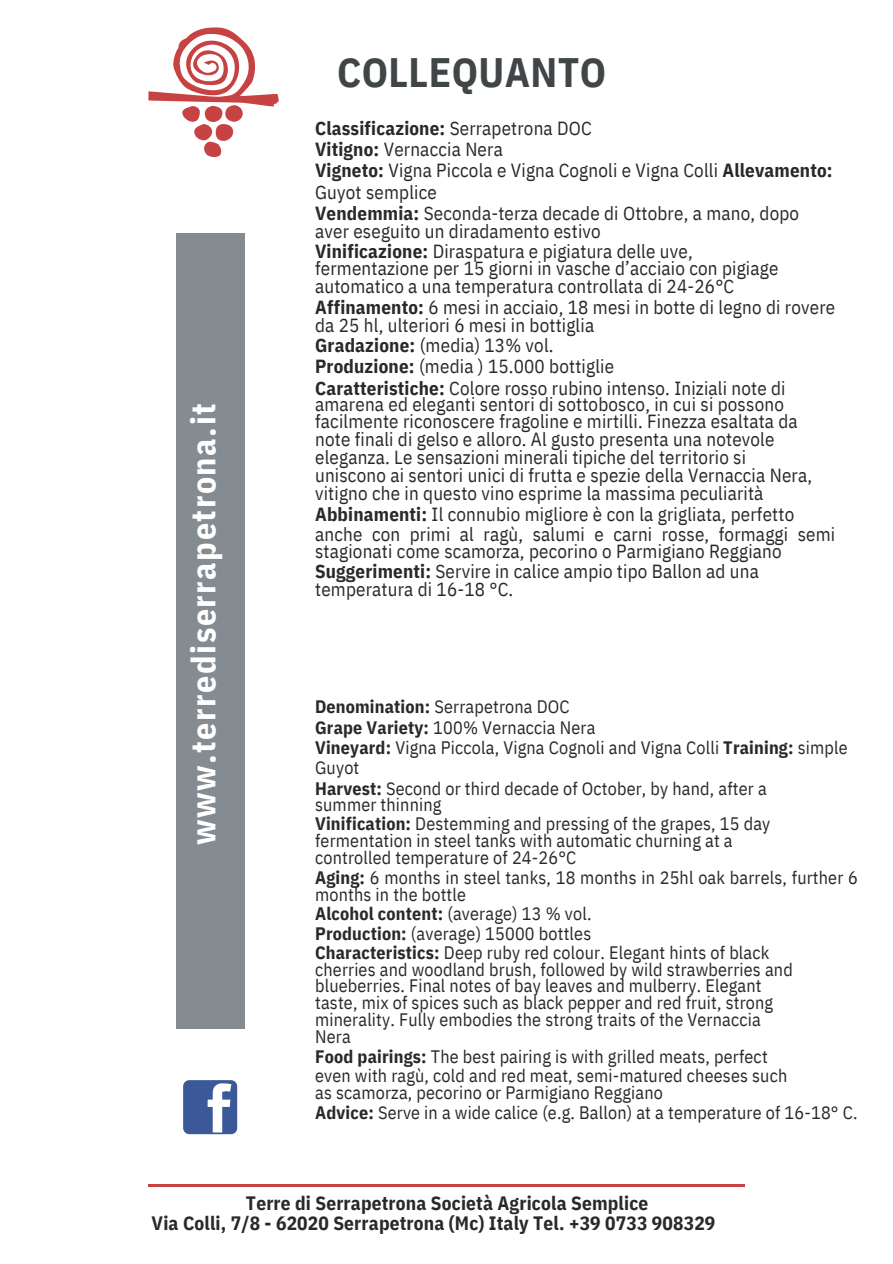
<style>
.page{position:relative;width:893px;height:1264px;background:#fff}
.page>*{position:absolute;margin:0;border:0;box-sizing:border-box;transform-origin:0 0}
.t1{font:700 41.1px "IBM Plex Sans Cond";letter-spacing:.01em;color:#404547}
.t2{font:700 33.9px "IBM Plex Sans Cond";letter-spacing:.045em;color:#fff}
.t3{font:700 19.35px "IBM Plex Sans Cond";letter-spacing:.01em;color:#292929}
.t4{font:18.9px/21.3px "IBM Plex Sans Cond";letter-spacing:.01em;color:#292929}
.t5{font:700 18.9px "IBM Plex Sans Cond";letter-spacing:.01em;color:#292929}
.t6{font:18px/20.2px "IBM Plex Sans Cond";letter-spacing:.01em;color:#292929}
.s1{font-weight:400}
.s2{font-weight:700}
</style>
<div class="page">
<hr style="left:148px;top:1184px;width:596px;height:3px;background:#c74242">
<div style="left:176px;top:233px;width:68px;height:795px;background:#858c91"></div>
<div style="left:183px;top:1080px;width:54px;height:54px;background:#3b5999;border-radius:6px"></div>
<svg style="left:208px;top:1083px;width:23px;height:49px"></svg>
<svg style="left:148px;top:27px;width:131px;height:130px"></svg>
<p class="t2" style="left:181px;top:845px;width:443px;rotate:-90deg">www.terrediserrapetrona.it</p>
<p class="t1" style="left:337px;top:45px;width:270px">COLLEQUANTO</p>
<p class="t5" style="left:315px;top:115px;width:278px">Classificazione: <span class="s1">Serrapetrona DOC</span></p>
<p class="t4" style="left:315px;top:138px;width:189px"><span class="s2">Vitigno:</span> Vernaccia Nera</p>
<p class="t4" style="left:315px;top:160px;width:519px"><span class="s2">Vigneto:</span> Vigna Piccola e Vigna Cognoli e Vigna Colli <span class="s2">Allevamento:<br></span>Guyot semplice</p>
<p class="t4" style="left:315px;top:202px;width:485px"><span class="s2">Vendemmia:</span> Seconda-terza decade di Ottobre, a mano, dopo</p>
<p class="t4" style="left:315px;top:220px;width:287px">aver eseguito un diradamento estivo</p>
<p class="t4" style="left:315px;top:240px;width:379px"><span class="s2">Vinificazione:</span> Diraspatura e pigiatura delle uve,</p>
<p class="t4" style="left:315px;top:257px;width:465px">fermentazione per 15 giorni in vasche d’acciaio con pigiage</p>
<p class="t4" style="left:315px;top:275px;width:420px">automatico a una temperatura controllata di 24-26°C</p>
<p class="t4" style="left:315px;top:298px;width:521px;line-height:17.9px"><span class="s2">Affinamento:</span> 6 mesi in acciaio, 18 mesi in botte di legno di rovere da 25 hl, ulteriori 6 mesi in bottiglia</p>
<p class="t4" style="left:315px;top:334px;width:240px"><span class="s2">Gradazione:</span> (media) 13% vol.</p>
<p class="t4" style="left:315px;top:355px;width:300px"><span class="s2">Produzione:</span> (media ) 15.000 bottiglie</p>
<p class="t4" style="left:315px;top:377px;width:472px"><span class="s2">Caratteristiche:</span> Colore rosso rubino intenso. Iniziali note di</p>
<p class="t4" style="left:315px;top:393px;width:470px">amarena ed eleganti sentori di sottobosco, in cui si possono</p>
<p class="t4" style="left:315px;top:410px;width:484px">facilmente riconoscere fragoline e mirtilli. Finezza esaltata da</p>
<p class="t4" style="left:315px;top:428px;width:461px">note finali di gelso e alloro. Al gusto presenta una notevole</p>
<p class="t4" style="left:315px;top:446px;width:432px">eleganza. Le sensazioni minerali tipiche del territorio si</p>
<p class="t4" style="left:315px;top:464px;width:498px">uniscono ai sentori unici di frutta e spezie della Vernaccia Nera,</p>
<p class="t4" style="left:315px;top:482px;width:480px">vitigno che in questo vino esprime la massima peculiarità<br><span class="s2">Abbinamenti:</span> Il connubio migliore è con la grigliata, perfetto</p>
<p class="t4" style="left:315px;top:524px;width:521px;line-height:17.9px">anche con primi al ragù, salumi e carni rosse, formaggi semi stagionati come scamorza, pecorino o Parmigiano Reggiano</p>
<p class="t4" style="left:315px;top:560px;width:445px"><span class="s2">Suggerimenti:</span> Servire in calice ampio tipo Ballon ad una</p>
<p class="t4" style="left:315px;top:578px;width:200px">temperatura di 16-18 °C.</p>
<p class="t6" style="left:315px;top:696px;width:256px"><span class="s2">Denomination:</span> Serrapetrona DOC</p>
<p class="t6" style="left:315px;top:716px;width:282px"><span class="s2">Grape Variety:</span> 100% Vernaccia Nera</p>
<p class="t6" style="left:315px;top:737px;width:534px"><span class="s2">Vineyard:</span> Vigna Piccola, Vigna Cognoli and Vigna Colli <span class="s2">Training:</span> simple<br>Guyot</p>
<p class="t6" style="left:315px;top:777px;width:453px"><span class="s2">Harvest:</span> Second or third decade of October, by hand, after a</p>
<p class="t6" style="left:315px;top:794px;width:128px">summer thinning</p>
<p class="t6" style="left:315px;top:813px;width:456px"><span class="s2">Vinification:</span> Destemming and pressing of the grapes, 15 day</p>
<p class="t6" style="left:315px;top:830px;width:419px">fermentation in steel tanks with automatic churning at a</p>
<p class="t6" style="left:315px;top:847px;width:262px">controlled temperature of 24-26°C</p>
<p class="t6" style="left:315px;top:869px;width:544px;line-height:17px"><span class="s2">Aging:</span> 6 months in steel tanks, 18 months in 25hl oak barrels, further 6 months in the bottle</p>
<p class="t6" style="left:315px;top:902px;width:278px"><span class="s2">Alcohol content:</span> (average) 13 % vol.</p>
<p class="t6" style="left:315px;top:923px;width:277px"><span class="s2">Production:</span> (average) 15000 bottles</p>
<p class="t6" style="left:315px;top:941px;width:456px"><span class="s2">Characteristics:</span> Deep ruby red colour. Elegant hints of black</p>
<p class="t6" style="left:315px;top:958px;width:479px">cherries and woodland brush, followed by wild strawberries and</p>
<p class="t6" style="left:315px;top:975px;width:448px">blueberries. Final notes of bay leaves and mulberry. Elegant</p>
<p class="t6" style="left:315px;top:992px;width:459px">taste, mix of spices such as black pepper and red fruit, strong</p>
<p class="t6" style="left:315px;top:1009px;width:447px">minerality. Fully embodies the strong traits of the Vernaccia</p>
<p class="t6" style="left:315px;top:1026px;width:37px">Nera</p>
<p class="t6" style="left:315px;top:1046px;width:454px"><span class="s2">Food pairings:</span> The best pairing is with grilled meats, perfect</p>
<p class="t6" style="left:315px;top:1065px;width:473px">even with ragù, cold and red meat, semi-matured cheeses such</p>
<p class="t6" style="left:315px;top:1082px;width:349px">as scamorza, pecorino or Parmigiano Reggiano</p>
<p class="t6" style="left:315px;top:1102px;width:544px"><span class="s2">Advice:</span> Serve in a wide calice (e.g. Ballon) at a temperature of 16-18° C.</p>
<p class="t3" style="left:246px;top:1189px;width:404px">Terre di Serrapetrona Società Agricola Semplice</p>
<p class="t3" style="left:152px;top:1209px;width:565px">Via Colli, 7/8 - 62020 Serrapetrona (Mc) Italy Tel. +39 0733 908329</p>
</div>
